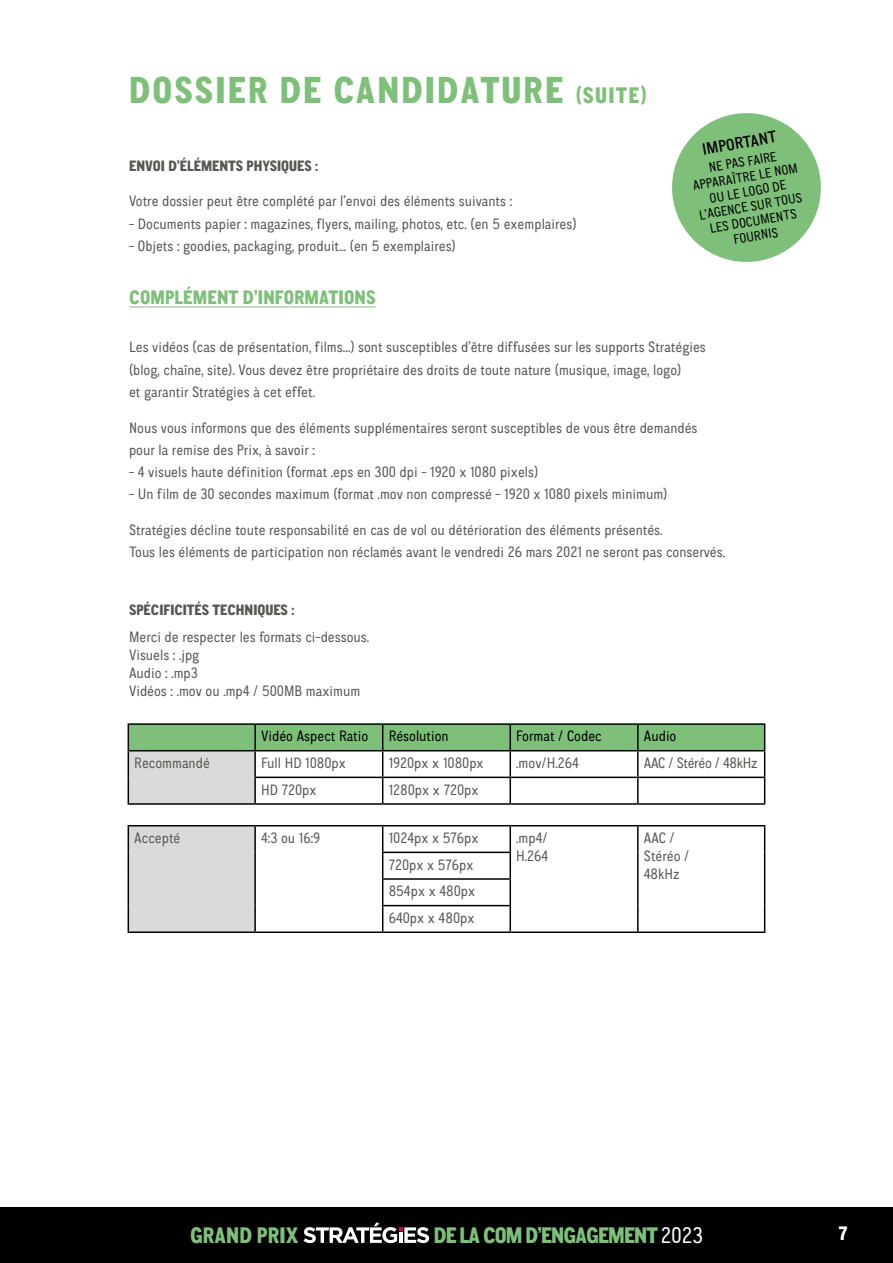
<style>
.page{position:relative;width:893px;height:1263px;background:#fff}
.page>*{position:absolute;margin:0;border:0;box-sizing:border-box;transform-origin:0 0}
.t1{font:800 37.5px "CA Normal";letter-spacing:.055em;color:#7ec07a}
.t2{font:800 22.5px "CA Normal";letter-spacing:-.035em;color:#7ec07a}
.t3{font:800 22.5px "CA Normal";letter-spacing:.005em;color:#7ec07a}
.t4{font:800 19.5px "CA Normal";letter-spacing:.005em;color:#7ec07a}
.t5{font:800 19.5px "CA Normal";color:#fff}
.t6{font:500 16.5px "CA Normal";color:#000}
.t7{font:15px/18px "CA Normal";color:#575756}
.t8{font:800 15px "CA Normal";color:#575756}
.t9{font:15px "CA Normal";color:#000}
.t10{font:15px "CA Normal";letter-spacing:-.02em;color:#575756}
.t11{font:13.5px/15px "CA Normal";color:#000;text-align:center}
.s1{font-size:22.5px}
.s2{font-weight:400;color:#fff}
</style>
<div class="page">
<div style="left:0;top:1208px;width:893px;height:55px;background:#000"></div>
<svg style="left:303px;top:1222px;width:126px;height:21px"></svg>
<hr style="left:129px;top:307px;width:247px;height:1px;background:#7ec07a">
<hr style="left:128px;top:723px;width:127px;height:2px;background:#000">
<hr style="left:255px;top:723px;width:128px;height:2px;background:#000">
<hr style="left:383px;top:723px;width:127px;height:2px;background:#000">
<hr style="left:510px;top:723px;width:128px;height:2px;background:#000">
<hr style="left:638px;top:723px;width:127px;height:2px;background:#000">
<svg style="left:128px;top:724px;width:637px;height:79px"></svg>
<hr style="left:128px;top:803px;width:127px;height:2px;background:#000">
<hr style="left:255px;top:803px;width:128px;height:2px;background:#000">
<hr style="left:383px;top:803px;width:127px;height:2px;background:#000">
<hr style="left:510px;top:803px;width:128px;height:2px;background:#000">
<hr style="left:638px;top:803px;width:127px;height:2px;background:#000">
<div style="left:128px;top:826px;width:127px;height:106px;background:#dadada"></div>
<svg style="left:256px;top:826px;width:508px;height:105px"></svg>
<hr style="left:509px;top:826px;width:2px;height:26px;background:#000">
<hr style="left:637px;top:826px;width:2px;height:26px;background:#000">
<hr style="left:382px;top:852px;width:129px;height:1px;background:#000">
<hr style="left:509px;top:853px;width:2px;height:25px;background:#000">
<hr style="left:637px;top:852px;width:2px;height:27px;background:#000">
<hr style="left:382px;top:878px;width:129px;height:2px;background:#000">
<hr style="left:509px;top:880px;width:2px;height:25px;background:#000">
<hr style="left:637px;top:879px;width:2px;height:27px;background:#000">
<hr style="left:382px;top:905px;width:129px;height:1px;background:#000">
<svg style="left:382px;top:826px;width:1px;height:105px"></svg>
<hr style="left:509px;top:906px;width:2px;height:25px;background:#000">
<hr style="left:637px;top:906px;width:2px;height:25px;background:#000">
<hr style="left:128px;top:931px;width:127px;height:2px;background:#000">
<hr style="left:255px;top:931px;width:128px;height:2px;background:#000">
<hr style="left:383px;top:931px;width:127px;height:2px;background:#000">
<hr style="left:510px;top:931px;width:128px;height:2px;background:#000">
<hr style="left:638px;top:931px;width:127px;height:2px;background:#000">
<hr style="left:128px;top:825px;width:127px;height:1px;background:#000">
<svg style="left:128px;top:826px;width:1px;height:105px"></svg>
<hr style="left:255px;top:825px;width:128px;height:1px;background:#000">
<hr style="left:254px;top:826px;width:2px;height:26px;background:#000">
<hr style="left:254px;top:852px;width:2px;height:27px;background:#000">
<hr style="left:254px;top:879px;width:2px;height:27px;background:#000">
<hr style="left:254px;top:906px;width:2px;height:25px;background:#000">
<hr style="left:383px;top:825px;width:127px;height:1px;background:#000">
<hr style="left:510px;top:825px;width:128px;height:1px;background:#000">
<hr style="left:638px;top:825px;width:127px;height:1px;background:#000">
<svg style="left:764px;top:826px;width:1px;height:105px"></svg>
<svg style="left:672px;top:113px;width:149px;height:149px"></svg>
<h1 class="t1" style="left:129px;top:63px;width:519px">DOSSIER DE CANDIDATURE <span class="s1">(SUITE)</span></h1>
<p class="t6" style="left:701px;top:138px;width:76px;rotate:-10deg">IMPORTANT</p>
<p class="t11" style="left:689px;top:163px;width:108px;rotate:-10deg">NE PAS FAIRE<br>APPARAÎTRE LE NOM<br>OU LE LOGO DE<br>L’AGENCE SUR TOUS<br>LES DOCUMENTS<br>FOURNIS</p>
<p class="t8" style="left:129px;top:155px;width:191px">ENVOI D’ÉLÉMENTS PHYSIQUES :</p>
<p class="t7" style="left:129px;top:192px;width:385px">Votre dossier peut être complété par l’envoi des éléments suivants :</p>
<p class="t7" style="left:129px;top:214px;width:449px">- Documents papier : magazines, flyers, mailing, photos, etc. (en 5 exemplaires)</p>
<p class="t7" style="left:129px;top:237px;width:328px">- Objets : goodies, packaging, produit... (en 5 exemplaires)</p>
<h3 class="t4" style="left:129px;top:284px;width:248px">COMPLÉMENT D’INFORMATIONS</h3>
<p class="t7" style="left:129px;top:336px;width:578px;line-height:22.5px">Les vidéos (cas de présentation, films…) sont susceptibles d’être diffusées sur les supports Stratégies (blog, chaîne, site). Vous devez être propriétaire des droits de toute nature (musique, image, logo)<br>et garantir Stratégies à cet effet.</p>
<p class="t7" style="left:129px;top:416px;width:570px;line-height:22.5px">Nous vous informons que des éléments supplémentaires seront susceptibles de vous être demandés pour la remise des Prix, à savoir :</p>
<p class="t7" style="left:129px;top:462px;width:411px">- 4 visuels haute définition (format .eps en 300 dpi - 1920 x 1080 pixels)</p>
<p class="t7" style="left:129px;top:485px;width:540px">- Un film de 30 secondes maximum (format .mov non compressé - 1920 x 1080 pixels minimum)</p>
<p class="t7" style="left:129px;top:518px;width:597px;line-height:22.5px">Stratégies décline toute responsabilité en cas de vol ou détérioration des éléments présentés.<br>Tous les éléments de participation non réclamés avant le vendredi 26 mars 2021 ne seront pas conservés.</p>
<p class="t8" style="left:129px;top:599px;width:167px">SPÉCIFICITÉS TECHNIQUES :</p>
<p class="t7" style="left:129px;top:627px;width:242px">Merci de respecter les formats ci-dessous.<br>Visuels : .jpg<br>Audio : .mp3<br>Vidéos : .mov ou .mp4 / 500MB maximum</p>
<p class="t9" style="left:261px;top:726px;width:109px">Vidéo Aspect Ratio</p>
<p class="t9" style="left:389px;top:726px;width:61px">Résolution</p>
<p class="t9" style="left:516px;top:726px;width:87px">Format / Codec</p>
<p class="t9" style="left:644px;top:726px;width:34px">Audio</p>
<p class="t7" style="left:134px;top:753px;width:77px">Recommandé</p>
<p class="t7" style="left:261px;top:753px;width:86px">Full HD 1080px</p>
<p class="t7" style="left:389px;top:753px;width:97px">1920px x 1080px</p>
<p class="t7" style="left:516px;top:753px;width:64px">.mov/H.264</p>
<p class="t10" style="left:644px;top:753px;width:115px">AAC / Stéréo / 48kHz</p>
<p class="t7" style="left:261px;top:780px;width:57px">HD 720px</p>
<p class="t7" style="left:389px;top:780px;width:91px">1280px x 720px</p>
<p class="t7" style="left:134px;top:828px;width:48px">Accepté</p>
<p class="t7" style="left:261px;top:828px;width:60px">4:3 ou 16:9</p>
<p class="t7" style="left:389px;top:828px;width:91px">1024px x 576px</p>
<p class="t7" style="left:516px;top:828px;width:34px">.mp4/<br>H.264</p>
<p class="t7" style="left:644px;top:828px;width:47px">AAC /<br>Stéréo /<br>48kHz</p>
<p class="t7" style="left:389px;top:851px;width:88px;line-height:26.7px;text-align:justify">720px x 576px 854px x 480px 640px x 480px</p>
<h2 class="t3" style="left:190px;top:1219px;width:110px">GRAND PRIX</h2>
<h2 class="t2" style="left:434px;top:1219px;width:271px">DE LA COM D’ENGAGEMENT<span class="s2">2023</span></h2>
<h3 class="t5" style="left:838px;top:1219px;width:11px">7</h3>
</div>
